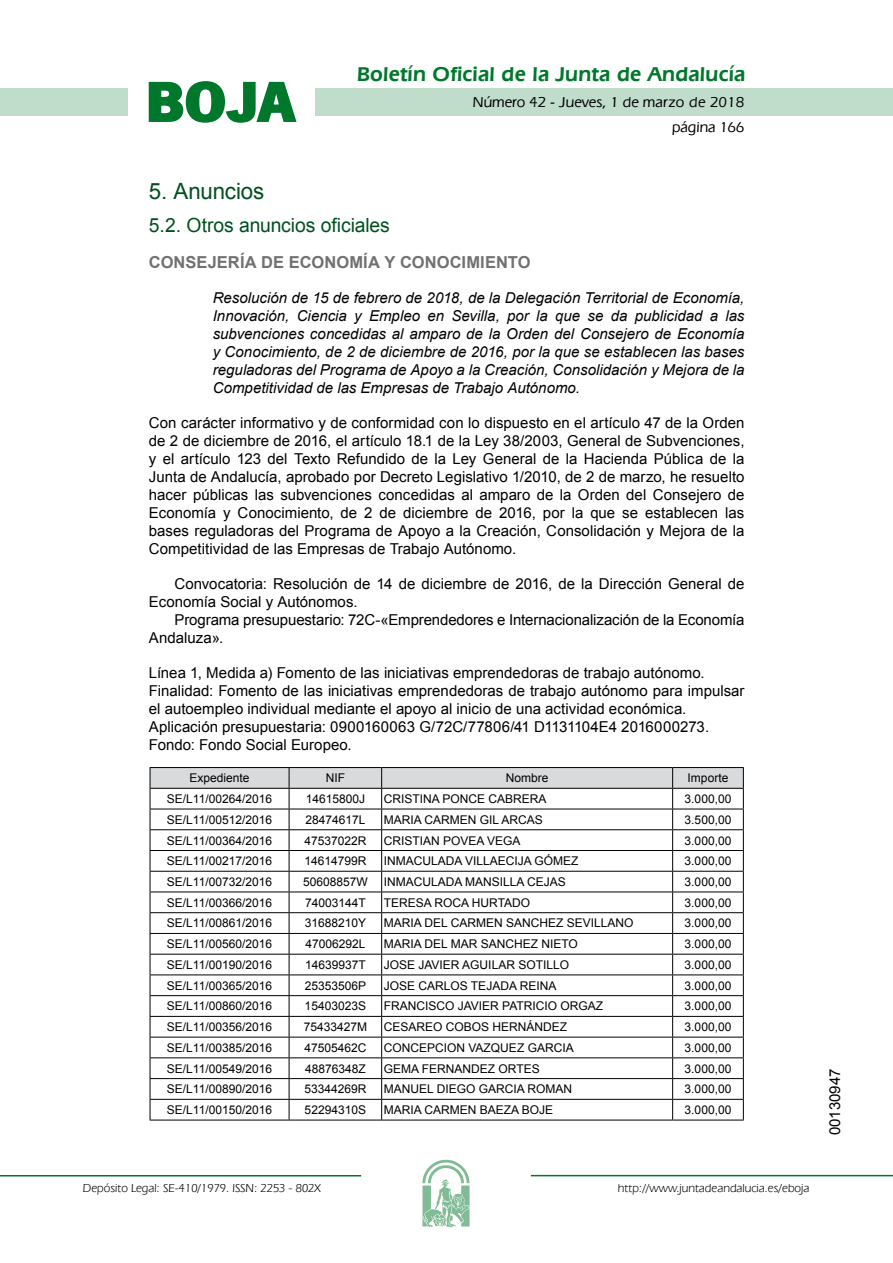
<style>
.page{position:relative;width:893px;height:1263px;background:#fff}
.page>*{position:absolute;margin:0;border:0;box-sizing:border-box;transform-origin:0 0}
.t1{font:700 57.75px "News Got T";color:#00782c;scale:1.14 1}
.t2{font:22.5px "Arial";letter-spacing:-.005em;color:#00501f}
.t3{font:600 21px "Eras IT Cby BT";letter-spacing:.01em;color:#00782c}
.t4{font:19.5px "Arial";letter-spacing:-.005em;color:#00501f}
.t5{font:700 16.5px "Arial";letter-spacing:.005em;color:#707173}
.t6{font:15px/18px "Arial";color:#000}
.t7{font:italic 15px/18px "Arial";color:#000;text-align:justify}
.t8{font:500 15px/24.5px "Eras IT Cby BT";color:#000;text-align:right}
.t9{font:12px "Arial";color:#000}
.t10{font:12px "Eras IT Cby BT";color:#000}
</style>
<div class="page">
<div style="left:315px;top:88px;width:577px;height:28px;background:#bfddca"></div>
<div style="left:0;top:88px;width:128px;height:28px;background:#bfddca"></div>
<hr style="left:0;top:1175px;width:361px;height:2px;background:#00782c">
<svg style="left:422px;top:1159px;width:47px;height:68px"></svg>
<hr style="left:531px;top:1175px;width:361px;height:1px;background:#00782c">
<svg style="left:148px;top:81px;width:149px;height:42px"></svg>
<hr style="left:150px;top:767px;width:139px;height:1px;background:#000">
<hr style="left:289px;top:767px;width:92px;height:1px;background:#000">
<hr style="left:381px;top:767px;width:291px;height:1px;background:#000">
<hr style="left:672px;top:767px;width:71px;height:1px;background:#000">
<svg style="left:150px;top:768px;width:594px;height:352px"></svg>
<hr style="left:150px;top:1120px;width:139px;height:1px;background:#000">
<hr style="left:289px;top:1120px;width:92px;height:1px;background:#000">
<hr style="left:381px;top:1120px;width:291px;height:1px;background:#000">
<hr style="left:672px;top:1120px;width:71px;height:1px;background:#000">
<h1 class="t1" style="left:145px;top:68px;width:133px">BOJA</h1>
<h3 class="t3" style="left:357px;top:62px;width:390px">Boletín Oficial de la Junta de Andalucía</h3>
<p class="t8" style="left:473px;top:90px;width:273px">Número 42 - Jueves, 1 de marzo de 2018 página 166</p>
<h2 class="t2" style="left:149px;top:177px;width:117px">5. Anuncios</h2>
<h3 class="t4" style="left:149px;top:212px;width:242px">5.2. Otros anuncios oficiales</h3>
<p class="t5" style="left:149px;top:251px;width:383px">CONSEJERÍA DE ECONOMÍA Y CONOCIMIENTO</p>
<p class="t7" style="left:213px;top:289px;width:533px">Resolución de 15 de febrero de 2018, de la Delegación Territorial de Economía, Innovación, Ciencia y Empleo en Sevilla, por la que se da publicidad a las subvenciones concedidas al amparo de la Orden del Consejero de Economía y Conocimiento, de 2 de diciembre de 2016, por la que se establecen las bases reguladoras del Programa de Apoyo a la Creación, Consolidación y Mejora de la Competitividad de las Empresas de Trabajo Autónomo.</p>
<p class="t6" style="left:149px;top:414px;width:597px;text-align:justify">Con carácter informativo y de conformidad con lo dispuesto en el artículo 47 de la Orden de 2 de diciembre de 2016, el artículo 18.1 de la Ley 38/2003, General de Subvenciones, y el artículo 123 del Texto Refundido de la Ley General de la Hacienda Pública de la Junta de Andalucía, aprobado por Decreto Legislativo 1/2010, de 2 de marzo, he resuelto hacer públicas las subvenciones concedidas al amparo de la Orden del Consejero de Economía y Conocimiento, de 2 de diciembre de 2016, por la que se establecen las bases reguladoras del Programa de Apoyo a la Creación, Consolidación y Mejora de la Competitividad de las Empresas de Trabajo Autónomo.</p>
<p class="t6" style="left:149px;top:575px;width:597px;text-indent:26px">Convocatoria: Resolución de 14 de diciembre de 2016, de la Dirección General de<br>Economía Social y Autónomos.</p>
<p class="t6" style="left:149px;top:611px;width:597px;text-indent:26px">Programa presupuestario: 72C-«Emprendedores e Internacionalización de la Economía<br>Andaluza».</p>
<p class="t6" style="left:149px;top:664px;width:597px">Línea 1, Medida a) Fomento de las iniciativas emprendedoras de trabajo autónomo.<br>Finalidad: Fomento de las iniciativas emprendedoras de trabajo autónomo para impulsar el autoempleo individual mediante el apoyo al inicio de una actividad económica.<br>Aplicación presupuestaria: 0900160063 G/72C/77806/41 D1131104E4 2016000273.<br>Fondo: Fondo Social Europeo.</p>
<p class="t9" style="left:189px;top:770px;width:62px">Expediente</p>
<p class="t9" style="left:326px;top:770px;width:21px">NIF</p>
<p class="t9" style="left:506px;top:770px;width:44px">Nombre</p>
<p class="t9" style="left:687px;top:770px;width:42px">Importe</p>
<p class="t9" style="left:167px;top:791px;width:107px">SE/L11/00264/2016</p>
<p class="t9" style="left:305px;top:791px;width:61px">14615800J</p>
<p class="t9" style="left:384px;top:791px;width:164px">CRISTINA PONCE CABRERA</p>
<p class="t9" style="left:684px;top:791px;width:48px">3.000,00</p>
<p class="t9" style="left:167px;top:812px;width:107px">SE/L11/00512/2016</p>
<p class="t9" style="left:305px;top:812px;width:62px">28474617L</p>
<p class="t9" style="left:384px;top:812px;width:160px">MARIA CARMEN GIL ARCAS</p>
<p class="t9" style="left:684px;top:812px;width:48px">3.500,00</p>
<p class="t9" style="left:167px;top:832px;width:107px">SE/L11/00364/2016</p>
<p class="t9" style="left:304px;top:832px;width:64px">47537022R</p>
<p class="t9" style="left:384px;top:832px;width:138px">CRISTIAN POVEA VEGA</p>
<p class="t9" style="left:684px;top:832px;width:48px">3.000,00</p>
<p class="t9" style="left:167px;top:853px;width:107px">SE/L11/00217/2016</p>
<p class="t9" style="left:304px;top:853px;width:64px">14614799R</p>
<p class="t9" style="left:384px;top:853px;width:196px">INMACULADA VILLAECIJA GÓMEZ</p>
<p class="t9" style="left:684px;top:853px;width:48px">3.000,00</p>
<p class="t9" style="left:167px;top:874px;width:107px">SE/L11/00732/2016</p>
<p class="t9" style="left:303px;top:874px;width:66px">50608857W</p>
<p class="t9" style="left:384px;top:874px;width:184px">INMACULADA MANSILLA CEJAS</p>
<p class="t9" style="left:684px;top:874px;width:48px">3.000,00</p>
<p class="t9" style="left:167px;top:895px;width:107px">SE/L11/00366/2016</p>
<p class="t9" style="left:305px;top:895px;width:62px">74003144T</p>
<p class="t9" style="left:384px;top:895px;width:148px">TERESA ROCA HURTADO</p>
<p class="t9" style="left:684px;top:895px;width:48px">3.000,00</p>
<p class="t9" style="left:167px;top:915px;width:107px">SE/L11/00861/2016</p>
<p class="t9" style="left:305px;top:915px;width:63px">31688210Y</p>
<p class="t9" style="left:384px;top:915px;width:251px">MARIA DEL CARMEN SANCHEZ SEVILLANO</p>
<p class="t9" style="left:684px;top:915px;width:48px">3.000,00</p>
<p class="t9" style="left:167px;top:936px;width:107px">SE/L11/00560/2016</p>
<p class="t9" style="left:305px;top:936px;width:62px">47006292L</p>
<p class="t9" style="left:384px;top:936px;width:196px">MARIA DEL MAR SANCHEZ NIETO</p>
<p class="t9" style="left:684px;top:936px;width:48px">3.000,00</p>
<p class="t9" style="left:167px;top:957px;width:107px">SE/L11/00190/2016</p>
<p class="t9" style="left:305px;top:957px;width:62px">14639937T</p>
<p class="t9" style="left:384px;top:957px;width:187px">JOSE JAVIER AGUILAR SOTILLO</p>
<p class="t9" style="left:684px;top:957px;width:48px">3.000,00</p>
<p class="t9" style="left:167px;top:978px;width:107px">SE/L11/00365/2016</p>
<p class="t9" style="left:305px;top:978px;width:63px">25353506P</p>
<p class="t9" style="left:384px;top:978px;width:174px">JOSE CARLOS TEJADA REINA</p>
<p class="t9" style="left:684px;top:978px;width:48px">3.000,00</p>
<p class="t9" style="left:167px;top:998px;width:107px">SE/L11/00860/2016</p>
<p class="t9" style="left:304px;top:998px;width:63px">15403023S</p>
<p class="t9" style="left:384px;top:998px;width:221px">FRANCISCO JAVIER PATRICIO ORGAZ</p>
<p class="t9" style="left:684px;top:998px;width:48px">3.000,00</p>
<p class="t9" style="left:167px;top:1019px;width:107px">SE/L11/00356/2016</p>
<p class="t9" style="left:303px;top:1019px;width:65px">75433427M</p>
<p class="t9" style="left:384px;top:1019px;width:185px">CESAREO COBOS HERNÁNDEZ</p>
<p class="t9" style="left:684px;top:1019px;width:48px">3.000,00</p>
<p class="t9" style="left:167px;top:1040px;width:107px">SE/L11/00385/2016</p>
<p class="t9" style="left:304px;top:1040px;width:64px">47505462C</p>
<p class="t9" style="left:384px;top:1040px;width:191px">CONCEPCION VAZQUEZ GARCIA</p>
<p class="t9" style="left:684px;top:1040px;width:48px">3.000,00</p>
<p class="t9" style="left:167px;top:1061px;width:107px">SE/L11/00549/2016</p>
<p class="t9" style="left:305px;top:1061px;width:62px">48876348Z</p>
<p class="t9" style="left:384px;top:1061px;width:157px">GEMA FERNANDEZ ORTES</p>
<p class="t9" style="left:684px;top:1061px;width:48px">3.000,00</p>
<p class="t9" style="left:167px;top:1081px;width:107px">SE/L11/00890/2016</p>
<p class="t9" style="left:304px;top:1081px;width:64px">53344269R</p>
<p class="t9" style="left:384px;top:1081px;width:190px">MANUEL DIEGO GARCIA ROMAN</p>
<p class="t9" style="left:684px;top:1081px;width:48px">3.000,00</p>
<p class="t9" style="left:167px;top:1102px;width:107px">SE/L11/00150/2016</p>
<p class="t9" style="left:304px;top:1102px;width:63px">52294310S</p>
<p class="t9" style="left:384px;top:1102px;width:171px">MARIA CARMEN BAEZA BOJE</p>
<p class="t9" style="left:684px;top:1102px;width:48px">3.000,00</p>
<p class="t10" style="left:83px;top:1181px;width:239px">Depósito Legal: SE-410/1979. ISSN: 2253 - 802X</p>
<p class="t10" style="left:618px;top:1181px;width:193px">http://www.juntadeandalucia.es/eboja</p>
<p class="t6" style="left:826px;top:1135px;width:68px;rotate:-90deg">00130947</p>
</div>
